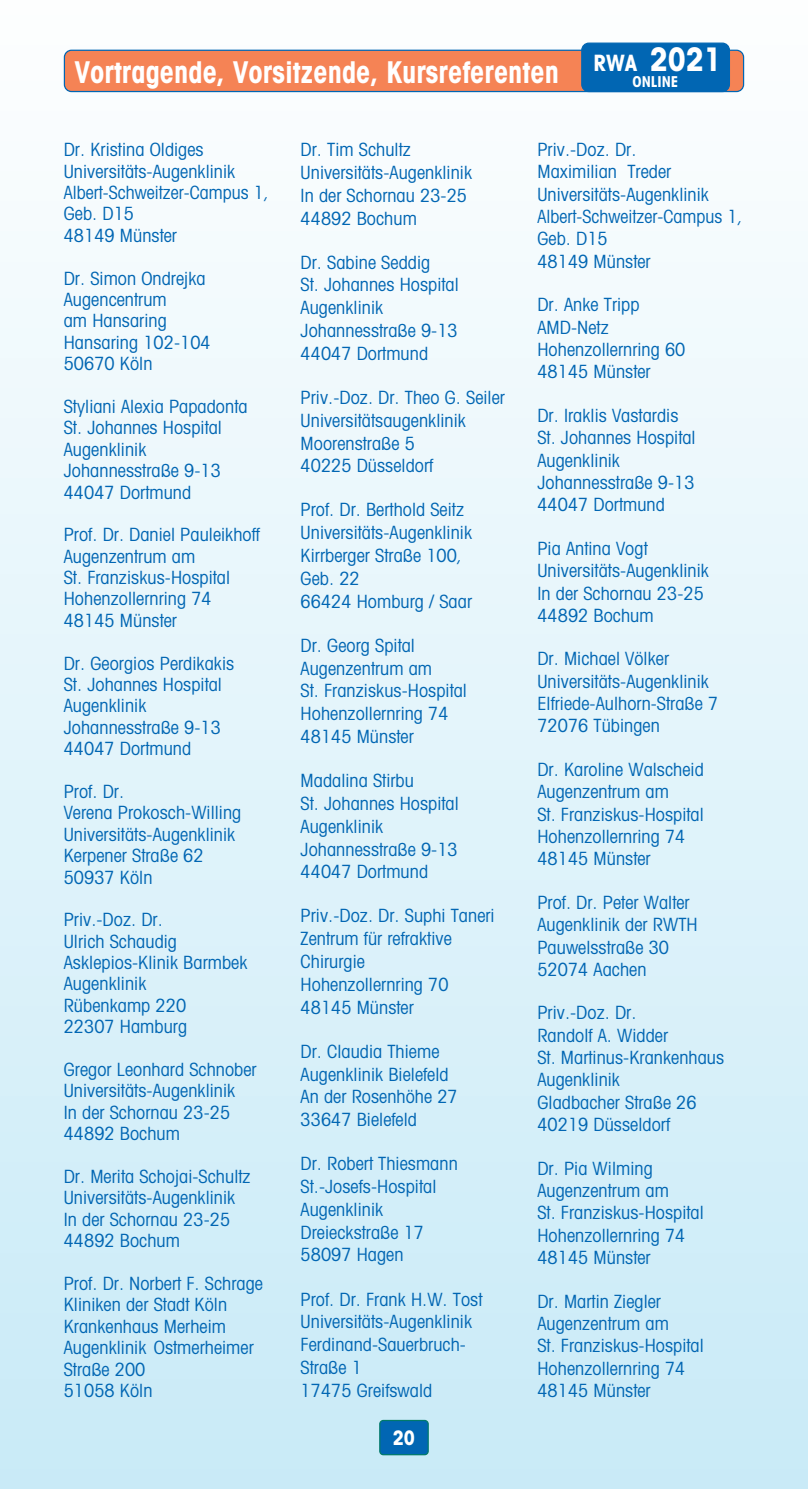
<style>
.page{position:relative;width:808px;height:1489px;background:#fff}
.page>*{position:absolute;margin:0;border:0;box-sizing:border-box;transform-origin:0 0}
.t1{font:700 condensed 30px "Avant Garde";color:#fff;scale:.95 1}
.t2{font:700 condensed 20px "Avant Garde";color:#fff}
.t3{font:condensed 18.25px/21.5px "Avant Garde";letter-spacing:.005em;color:#0166b3}
.t4{font:700 condensed 15px "Avant Garde";color:#fff}
.s1{font-family:"Frutiger";font-weight:400;font-stretch:normal;font-size:22.5px;color:#0166b3}
</style>
<div class="page">
<div style="left:0;top:0;width:808px;height:1488px;background:linear-gradient(to bottom,#fdfefe,#c8eaf7)"></div>
<div style="left:380px;top:1420px;width:48px;height:34px;background:#0166b3;border-radius:4px"></div>
<div style="left:379px;top:1419px;width:50px;height:36px;border:1px solid #017a6a;border-radius:4px"></div>
<div style="left:64px;top:50px;width:679px;height:42px;background:#f58355;border-radius:7px"></div>
<div style="left:64px;top:50px;width:680px;height:42px;border:1px solid #0166b3;border-radius:7px"></div>
<div style="left:582px;top:43px;width:147px;height:48px;background:#0166b3;border-radius:7px"></div>
<div style="left:581px;top:43px;width:149px;height:49px;border:1px solid #0166b3;border-radius:7px"></div>
<h1 class="t1" style="left:74px;top:53px;width:683px">Vortragende, Vorsitzende, Kursreferenten <sup>RWA</sup> <sup>2021</sup></h1>
<p class="t4" style="left:632px;top:72px;width:47px">ONLINE</p>
<p class="t3" style="left:64px;top:138px;width:207px">Dr. Kristina Oldiges<br>Universitäts-Augenklinik<br>Albert-Schweitzer-Campus 1,<br>Geb. D15<br>48149 Münster</p>
<p class="t3" style="left:64px;top:267px;width:148px">Dr. Simon Ondrejka<br>Augencentrum<br>am Hansaring<br>Hansaring 102-104<br>50670 Köln</p>
<p class="t3" style="left:64px;top:395px;width:185px">Styliani Alexia Papadonta<br>St. Johannes Hospital<br>Augenklinik<br>Johannesstraße 9-13<br>44047 Dortmund</p>
<p class="t3" style="left:64px;top:523px;width:198px">Prof. Dr. Daniel Pauleikhoff<br>Augenzentrum am<br>St. Franziskus-Hospital<br>Hohenzollernring 74<br>48145 Münster</p>
<p class="t3" style="left:64px;top:651px;width:172px">Dr. Georgios Perdikakis<br>St. Johannes Hospital<br>Augenklinik<br>Johannesstraße 9-13<br>44047 Dortmund</p>
<p class="t3" style="left:64px;top:780px;width:179px">Prof. Dr.<br>Verena Prokosch-Willing<br>Universitäts-Augenklinik<br>Kerpener Straße 62<br>50937 Köln</p>
<p class="t3" style="left:64px;top:908px;width:185px">Priv.-Doz. Dr.<br>Ulrich Schaudig<br>Asklepios-Klinik Barmbek<br>Augenklinik<br>Rübenkamp 220<br>22307 Hamburg</p>
<p class="t3" style="left:64px;top:1058px;width:194px">Gregor Leonhard Schnober<br>Universitäts-Augenklinik<br>In der Schornau 23-25<br>44892 Bochum</p>
<p class="t3" style="left:64px;top:1165px;width:188px">Dr. Merita Schojai-Schultz<br>Universitäts-Augenklinik<br>In der Schornau 23-25<br>44892 Bochum</p>
<p class="t3" style="left:64px;top:1271px;width:201px">Prof. Dr. Norbert F. Schrage<br>Kliniken der Stadt Köln<br>Krankenhaus Merheim<br>Augenklinik Ostmerheimer<br>Straße 200<br>51058 Köln</p>
<p class="t3" style="left:301px;top:138px;width:173px;line-height:22.8px">Dr. Tim Schultz<br>Universitäts-Augenklinik<br>In der Schornau 23-25<br>44892 Bochum</p>
<p class="t3" style="left:301px;top:250px;width:160px;line-height:22.8px">Dr. Sabine Seddig<br>St. Johannes Hospital<br>Augenklinik<br>Johannesstraße 9-13<br>44047 Dortmund</p>
<p class="t3" style="left:301px;top:385px;width:206px;line-height:22.8px">Priv.-Doz. Dr. Theo G. Seiler<br>Universitätsaugenklinik<br>Moorenstraße 5<br>40225 Düsseldorf</p>
<p class="t3" style="left:301px;top:498px;width:173px;line-height:22.8px">Prof. Dr. Berthold Seitz<br>Universitäts-Augenklinik<br>Kirrberger Straße 100,<br>Geb. 22<br>66424 Homburg / Saar</p>
<p class="t3" style="left:301px;top:633px;width:168px;line-height:22.8px">Dr. Georg Spital<br>Augenzentrum am<br>St. Franziskus-Hospital<br>Hohenzollernring 74<br>48145 Münster</p>
<p class="t3" style="left:301px;top:768px;width:160px;line-height:22.8px">Madalina Stirbu<br>St. Johannes Hospital<br>Augenklinik<br>Johannesstraße 9-13<br>44047 Dortmund</p>
<p class="t3" style="left:301px;top:904px;width:196px;line-height:22.8px">Priv.-Doz. Dr. Suphi Taneri<br>Zentrum für refraktive<br>Chirurgie<br>Hohenzollernring 70<br>48145 Münster</p>
<p class="t3" style="left:301px;top:1039px;width:159px;line-height:22.8px">Dr. Claudia Thieme<br>Augenklinik Bielefeld<br>An der Rosenhöhe 27<br>33647 Bielefeld</p>
<p class="t3" style="left:301px;top:1151px;width:159px;line-height:22.8px">Dr. Robert Thiesmann<br>St.-Josefs-Hospital<br>Augenklinik<br>Dreieckstraße 17<br>58097 Hagen</p>
<p class="t3" style="left:301px;top:1287px;width:183px;line-height:22.8px">Prof. Dr. Frank H.W. Tost<br>Universitäts-Augenklinik<br>Ferdinand-Sauerbruch-<br>Straße 1<br>17475 Greifswald</p>
<p class="t2" style="left:393px;top:1424px;width:24px">2 0<span class="s1">4</span></p>
<p class="t3" style="left:537px;top:138px;width:207px;line-height:22.2px">Priv.-Doz. Dr.<br>Maximilian Treder<br>Universitäts-Augenklinik<br>Albert-Schweitzer-Campus 1,<br>Geb. D15<br>48149 Münster</p>
<p class="t3" style="left:537px;top:293px;width:149px;line-height:22.2px">Dr. Anke Tripp<br>AMD-Netz<br>Hohenzollernring 60<br>48145 Münster</p>
<p class="t3" style="left:537px;top:404px;width:160px;line-height:22.2px">Dr. Iraklis Vastardis<br>St. Johannes Hospital<br>Augenklinik<br>Johannesstraße 9-13<br>44047 Dortmund</p>
<p class="t3" style="left:537px;top:536px;width:173px;line-height:22.2px">Pia Antina Vogt<br>Universitäts-Augenklinik<br>In der Schornau 23-25<br>44892 Bochum</p>
<p class="t3" style="left:537px;top:647px;width:182px;line-height:22.2px">Dr. Michael Völker<br>Universitäts-Augenklinik<br>Elfriede-Aulhorn-Straße 7<br>72076 Tübingen</p>
<p class="t3" style="left:537px;top:758px;width:168px;line-height:22.2px">Dr. Karoline Walscheid<br>Augenzentrum am<br>St. Franziskus-Hospital<br>Hohenzollernring 74<br>48145 Münster</p>
<p class="t3" style="left:537px;top:890px;width:162px;line-height:22.2px">Prof. Dr. Peter Walter<br>Augenklinik der RWTH<br>Pauwelsstraße 30<br>52074 Aachen</p>
<p class="t3" style="left:537px;top:1001px;width:188px;line-height:22.2px">Priv.-Doz. Dr.<br>Randolf A. Widder<br>St. Martinus-Krankenhaus<br>Augenklinik<br>Gladbacher Straße 26<br>40219 Düsseldorf</p>
<p class="t3" style="left:537px;top:1156px;width:168px;line-height:22.2px">Dr. Pia Wilming<br>Augenzentrum am<br>St. Franziskus-Hospital<br>Hohenzollernring 74<br>48145 Münster</p>
<p class="t3" style="left:537px;top:1289px;width:168px;line-height:22.2px">Dr. Martin Ziegler<br>Augenzentrum am<br>St. Franziskus-Hospital<br>Hohenzollernring 74<br>48145 Münster</p>
</div>
